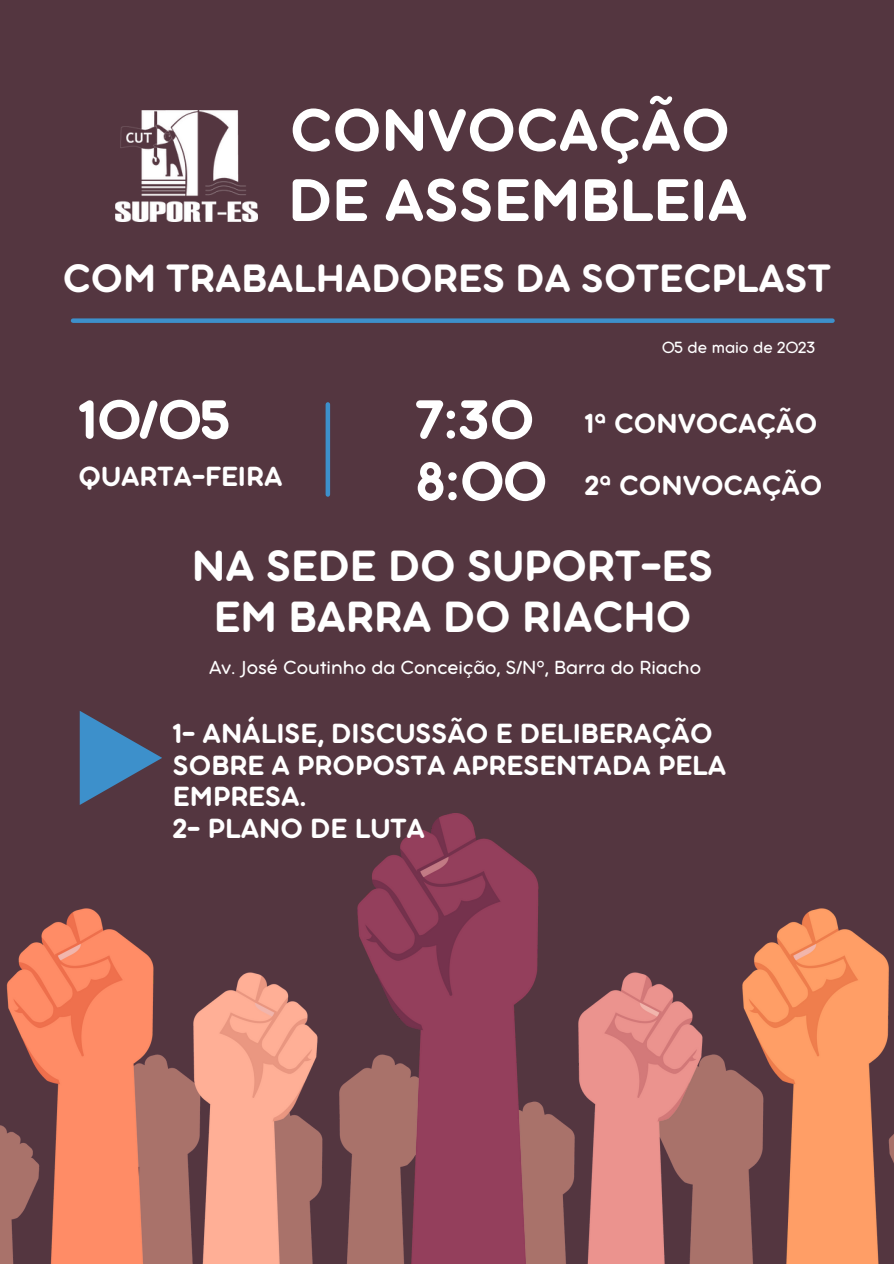
<style>
.page{position:relative;width:894px;height:1264px;background:#fff}
.page>*{position:absolute;margin:0;border:0;box-sizing:border-box;transform-origin:0 0}
.t1{font:65.25px "Aristotelica Pro Tx Bld";color:#fff}
.t2{font:60.15px "Aristotelica Pro Tx Bld";color:#fff}
.t3{font:47.55px/51px "Aristotelica Pro Tx Bld";color:#fff;text-align:center}
.t4{font:43.05px "Aristotelica Pro Tx Bld";color:#fff}
.t5{font:30.15px/31.5px "Aristotelica Pro Tx Bld";color:#fff}
.t6{font:20.55px "Aristotelica Pro Tx";color:#fff}
.t7{font:17.55px "Aristotelica Pro Tx";color:#fff}
</style>
<div class="page">
<div style="left:0;top:0;width:893px;height:1263px;background:#543640"></div>
<img style="left:0;top:813px;width:893px;height:450px">
<div style="left:325px;top:404px;width:5px;height:90px;background:#3d90cb"></div>
<img style="left:115px;top:110px;width:142px;height:112px">
<svg style="left:80px;top:711px;width:82px;height:94px"></svg>
<div style="left:73px;top:318px;width:759px;height:5px;background:#3d90cb"></div>
<p class="t1" style="left:290px;top:109px;width:441px">CONVOCAÇÃO</p>
<p class="t1" style="left:288px;top:179px;width:460px">DE ASSEMBLEIA</p>
<p class="t4" style="left:63px;top:264px;width:769px">COM TRABALHADORES DA SOTECPLAST</p>
<p class="t2" style="left:78px;top:400px;width:153px">10/05</p>
<p class="t5" style="left:78px;top:463px;width:205px">QUARTA-FEIRA</p>
<p class="t2" style="left:416px;top:400px;width:118px">7:30</p>
<p class="t2" style="left:416px;top:462px;width:131px">8:00</p>
<p class="t7" style="left:661px;top:342px;width:155px">05 de maio de 2023</p>
<p class="t5" style="left:584px;top:410px;width:234px">1ª CONVOCAÇÃO</p>
<p class="t5" style="left:584px;top:472px;width:239px">2ª CONVOCAÇÃO</p>
<p class="t3" style="left:192px;top:544px;width:522px">NA SEDE DO SUPORT-ES<br>EM BARRA DO RIACHO</p>
<p class="t6" style="left:209px;top:660px;width:493px">Av. José Coutinho da Conceição, S/Nº, Barra do Riacho</p>
<p class="t5" style="left:173px;top:720px;width:554px">1- ANÁLISE, DISCUSSÃO E DELIBERAÇÃO<br>SOBRE A PROPOSTA APRESENTADA PELA<br>EMPRESA.</p>
<p class="t5" style="left:173px;top:815px;width:253px">2- PLANO DE LUTA</p>
</div>
